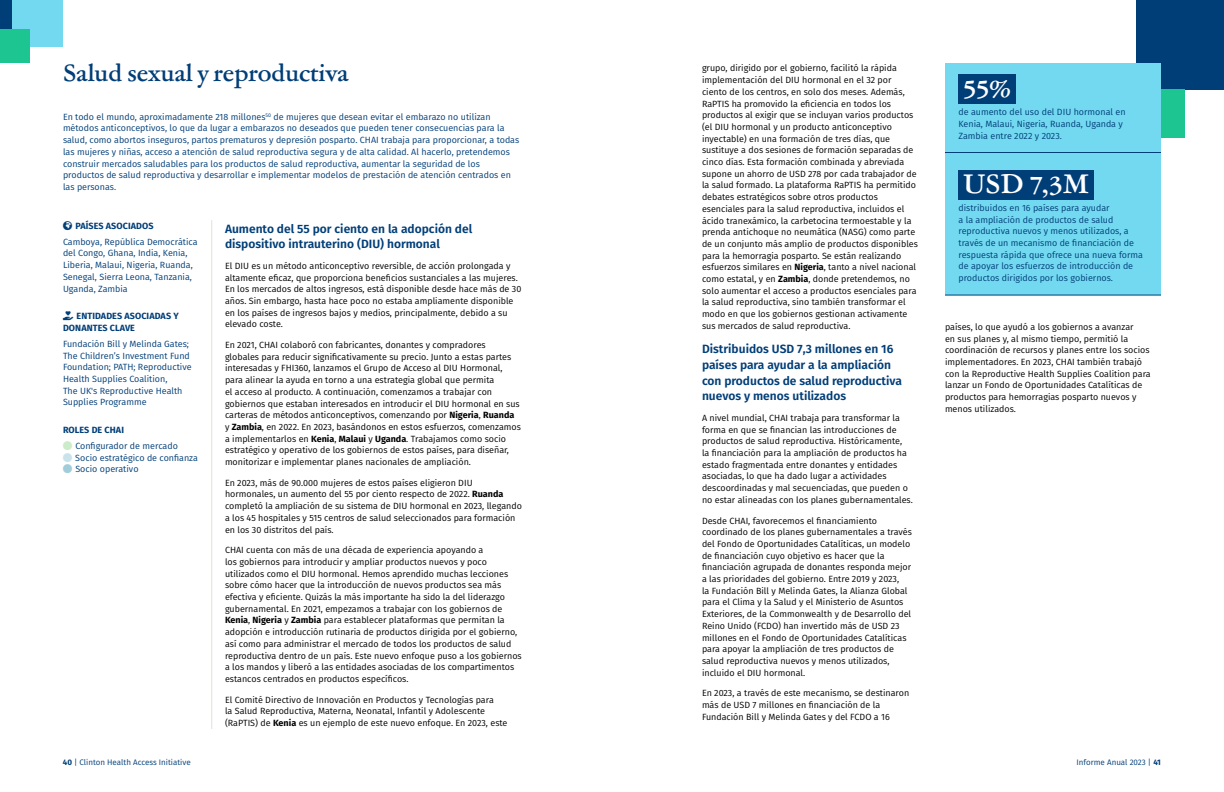
<style>
.page{position:relative;width:1224px;height:792px;background:#fff}
.page>*{position:absolute;margin:0;border:0;box-sizing:border-box;transform-origin:0 0}
.Highlight_box_-_number{font:700 27px "Garamond ATF Subhead";color:#fff}
.Heading_2{font:700 24px "Garamond ATF Subhead";color:#003e78}
.Heading_3{font:600 12px/15.6px "Fira Sans";color:#003e78}
.t1{font:9px/11.7px "Fira Sans";color:#000}
.Program_overview_paragraph{font:9px/11.7px "Fira Sans";color:#003e78}
.Program_intro_-_paragraph{font:9px/11.7px "Fira Sans";color:#003e78}
.Highlight_box_-_paragraph{font:9px/11.7px "Fira Sans";color:#003e78}
.Program_intro_-_header{font:700 9px/11.7px "Fira Sans";letter-spacing:.01em;color:#003e78}
.t2{font:8px "Fira Sans";color:#003e78}
.s1{font-weight:700}
</style>
<div class="page">
<hr style="left:212px;top:220px;width:1px;height:509px;background:#e0e3d7">
<div style="left:0;top:0;width:29px;height:29px;background:#003e78"></div>
<div style="left:12px;top:0;width:51px;height:46px;background:#73d9f0"></div>
<div style="left:0;top:29px;width:29px;height:34px;background:#1dc690"></div>
<div style="left:1136px;top:0;width:88px;height:89px;background:#003e78"></div>
<div style="left:1136px;top:89px;width:49px;height:49px;background:#1dc690"></div>
<div style="left:945px;top:63px;width:216px;height:232px;background:#73d9f0"></div>
<div style="left:958px;top:74px;width:58px;height:30px;background:#003e78"></div>
<hr style="left:945px;top:152px;width:216px;height:1px;background:#003e78">
<div style="left:958px;top:170px;width:136px;height:29px;background:#003e78"></div>
<hr style="left:945px;top:295px;width:216px;height:1px;background:#003e78">
<p class="Heading_2" style="left:63px;top:56px;width:287px">Salud sexual y reproductiva</p>
<p class="Program_overview_paragraph" style="left:63px;top:111px;width:458px">En todo el mundo, aproximadamente 218 millones<sup>50</sup> de mujeres que desean evitar el embarazo no utilizan métodos anticonceptivos, lo que da lugar a embarazos no deseados que pueden tener consecuencias para la salud, como abortos inseguros, partos prematuros y depresión posparto. CHAI trabaja para proporcionar, a todas las mujeres y niñas, acceso a atención de salud reproductiva segura y de alta calidad. Al hacerlo, pretendemos construir mercados saludables para los productos de salud reproductiva, aumentar la seguridad de los productos de salud reproductiva y desarrollar e implementar modelos de prestación de atención centrados en las personas.</p>
<p class="Heading_3" style="left:225px;top:220px;width:249px">Aumento del 55 por ciento en la adopción del dispositivo intrauterino (DIU) hormonal</p>
<p class="t1" style="left:225px;top:260px;width:298px">El DIU es un método anticonceptivo reversible, de acción prolongada y altamente eficaz, que proporciona beneficios sustanciales a las mujeres.<br>En los mercados de altos ingresos, está disponible desde hace más de 30 años. Sin embargo, hasta hace poco no estaba ampliamente disponible en los países de ingresos bajos y medios, principalmente, debido a su elevado coste.</p>
<p class="t1" style="left:225px;top:339px;width:297px">En 2021, CHAI colaboró con fabricantes, donantes y compradores globales para reducir significativamente su precio. Junto a estas partes interesadas y FHI360, lanzamos el Grupo de Acceso al DIU Hormonal, para alinear la ayuda en torno a una estrategia global que permita<br>el acceso al producto. A continuación, comenzamos a trabajar con gobiernos que estaban interesados en introducir el DIU hormonal en sus carteras de métodos anticonceptivos, comenzando por <span class="s1">Nigeria</span>, <span class="s1">Ruanda </span>y <span class="s1">Zambia</span>, en 2022. En 2023, basándonos en estos esfuerzos, comenzamos a implementarlos en <span class="s1">Kenia</span>, <span class="s1">Malaui</span> y <span class="s1">Uganda</span>. Trabajamos como socio estratégico y operativo de los gobiernos de estos países, para diseñar, monitorizar e implementar planes nacionales de ampliación.</p>
<p class="t1" style="left:225px;top:477px;width:299px">En 2023, más de 90.000 mujeres de estos países eligieron DIU hormonales, un aumento del 55 por ciento respecto de 2022. <span class="s1">Ruanda </span>completó la ampliación de su sistema de DIU hormonal en 2023, llegando a los 45 hospitales y 515 centros de salud seleccionados para formación en los 30 distritos del país.</p>
<p class="t1" style="left:225px;top:544px;width:298px">CHAI cuenta con más de una década de experiencia apoyando a<br>los gobiernos para introducir y ampliar productos nuevos y poco utilizados como el DIU hormonal. Hemos aprendido muchas lecciones sobre cómo hacer que la introducción de nuevos productos sea más efectiva y eficiente. Quizás la más importante ha sido la del liderazgo gubernamental. En 2021, empezamos a trabajar con los gobiernos de <span class="s1">Kenia</span>, <span class="s1">Nigeria</span> y <span class="s1">Zambia</span> para establecer plataformas que permitan la adopción e introducción rutinaria de productos dirigida por el gobierno, así como para administrar el mercado de todos los productos de salud reproductiva dentro de un país. Este nuevo enfoque puso a los gobiernos a los mandos y liberó a las entidades asociadas de los compartimentos estancos centrados en productos específicos.</p>
<p class="t1" style="left:225px;top:693px;width:284px">El Comité Directivo de Innovación en Productos y Tecnologías para<br>la Salud Reproductiva, Materna, Neonatal, Infantil y Adolescente (RaPTIS) de <span class="s1">Kenia</span> es un ejemplo de este nuevo enfoque. En 2023, este</p>
<p class="Program_intro_-_header" style="left:75px;top:219px;width:80px">PAÍSES ASOCIADOS</p>
<p class="Program_intro_-_paragraph" style="left:63px;top:236px;width:136px">Camboya, República Democrática del Congo, Ghana, India, Kenia,<br>Liberia, Malaui, Nigeria, Ruanda,<br>Senegal, Sierra Leona, Tanzania,<br>Uganda, Zambia</p>
<p class="Program_intro_-_header" style="left:63px;top:309px;width:117px">★★★ ENTIDADES ASOCIADAS Y<br>DONANTES CLAVE</p>
<p class="Program_intro_-_paragraph" style="left:63px;top:338px;width:130px">Fundación Bill y Melinda Gates;<br>The Children’s Investment Fund<br>Foundation; PATH; Reproductive<br>Health Supplies Coalition,<br>The UK's Reproductive Health<br>Supplies Programme</p>
<p class="Program_intro_-_header" style="left:63px;top:423px;width:62px">ROLES DE CHAI</p>
<p class="Program_intro_-_paragraph" style="left:75px;top:440px;width:104px">Configurador de mercado</p>
<p class="Program_intro_-_paragraph" style="left:75px;top:452px;width:124px">Socio estratégico de confianza</p>
<p class="Program_intro_-_paragraph" style="left:75px;top:463px;width:65px">Socio operativo</p>
<p class="t1" style="left:702px;top:62px;width:217px">grupo, dirigido por el gobierno, facilitó la rápida implementación del DIU hormonal en el 32 por ciento de los centros, en solo dos meses. Además, RaPTIS ha promovido la eficiencia en todos los productos al exigir que se incluyan varios productos (el DIU hormonal y un producto anticonceptivo inyectable) en una formación de tres días, que sustituye a dos sesiones de formación separadas de cinco días. Esta formación combinada y abreviada supone un ahorro de USD 278 por cada trabajador de la salud formado. La plataforma RaPTIS ha permitido debates estratégicos sobre otros productos esenciales para la salud reproductiva, incluidos el ácido tranexámico, la carbetocina termoestable y la prenda antichoque no neumática (NASG) como parte de un conjunto más amplio de productos disponibles para la hemorragia posparto. Se están realizando esfuerzos similares en <span class="s1">Nigeria</span>, tanto a nivel nacional como estatal, y en <span class="s1">Zambia</span>, donde pretendemos, no solo aumentar el acceso a productos esenciales para la salud reproductiva, sino también transformar el modo en que los gobiernos gestionan activamente sus mercados de salud reproductiva.</p>
<p class="Heading_3" style="left:702px;top:341px;width:201px">Distribuidos USD 7,3 millones en 16 países para ayudar a la ampliación con productos de salud reproductiva nuevos y menos utilizados</p>
<p class="t1" style="left:702px;top:412px;width:211px">A nivel mundial, CHAI trabaja para transformar la forma en que se financian las introducciones de productos de salud reproductiva. Históricamente,<br>la financiación para la ampliación de productos ha estado fragmentada entre donantes y entidades asociadas, lo que ha dado lugar a actividades descoordinadas y mal secuenciadas, que pueden o no estar alineadas con los planes gubernamentales.</p>
<p class="t1" style="left:702px;top:514px;width:212px">Desde CHAI, favorecemos el financiamiento coordinado de los planes gubernamentales a través del Fondo de Oportunidades Catalíticas, un modelo de financiación cuyo objetivo es hacer que la financiación agrupada de donantes responda mejor a las prioridades del gobierno. Entre 2019 y 2023,<br>la Fundación Bill y Melinda Gates, la Alianza Global para el Clima y la Salud y el Ministerio de Asuntos Exteriores, de la Commonwealth y de Desarrollo del Reino Unido (FCDO) han invertido más de USD 23 millones en el Fondo de Oportunidades Catalíticas para apoyar la ampliación de tres productos de salud reproductiva nuevos y menos utilizados, incluido el DIU hormonal.</p>
<p class="t1" style="left:702px;top:687px;width:209px">En 2023, a través de este mecanismo, se destinaron más de USD 7 millones en financiación de la<br>Fundación Bill y Melinda Gates y del FCDO a 16</p>
<p class="Highlight_box_-_number" style="left:963px;top:69px;width:50px">55%</p>
<p class="Highlight_box_-_paragraph" style="left:958px;top:106px;width:169px">de aumento del uso del DIU hormonal en<br>Kenia, Malaui, Nigeria, Ruanda, Uganda y<br>Zambia entre 2022 y 2023.</p>
<p class="Highlight_box_-_number" style="left:963px;top:164px;width:128px">USD 7,3M</p>
<p class="Highlight_box_-_paragraph" style="left:958px;top:202px;width:186px">distribuidos en 16 países para ayudar<br>a la ampliación de productos de salud reproductiva nuevos y menos utilizados, a través de un mecanismo de financiación de respuesta rápida que ofrece una nueva forma de apoyar los esfuerzos de introducción de productos dirigidos por los gobiernos.</p>
<p class="t1" style="left:945px;top:321px;width:207px">países, lo que ayudó a los gobiernos a avanzar<br>en sus planes y, al mismo tiempo, permitió la coordinación de recursos y planes entre los socios implementadores. En 2023, CHAI también trabajó con la Reproductive Health Supplies Coalition para lanzar un Fondo de Oportunidades Catalíticas de productos para hemorragias posparto nuevos y menos utilizados.</p>
<p class="t2" style="left:63px;top:756px;width:129px"><span class="s1">40</span> | Clinton Health Access Initiative</p>
<p class="t2" style="left:1077px;top:756px;width:86px">Informe Anual 2023 | <span class="s1">41</span></p>
</div>
